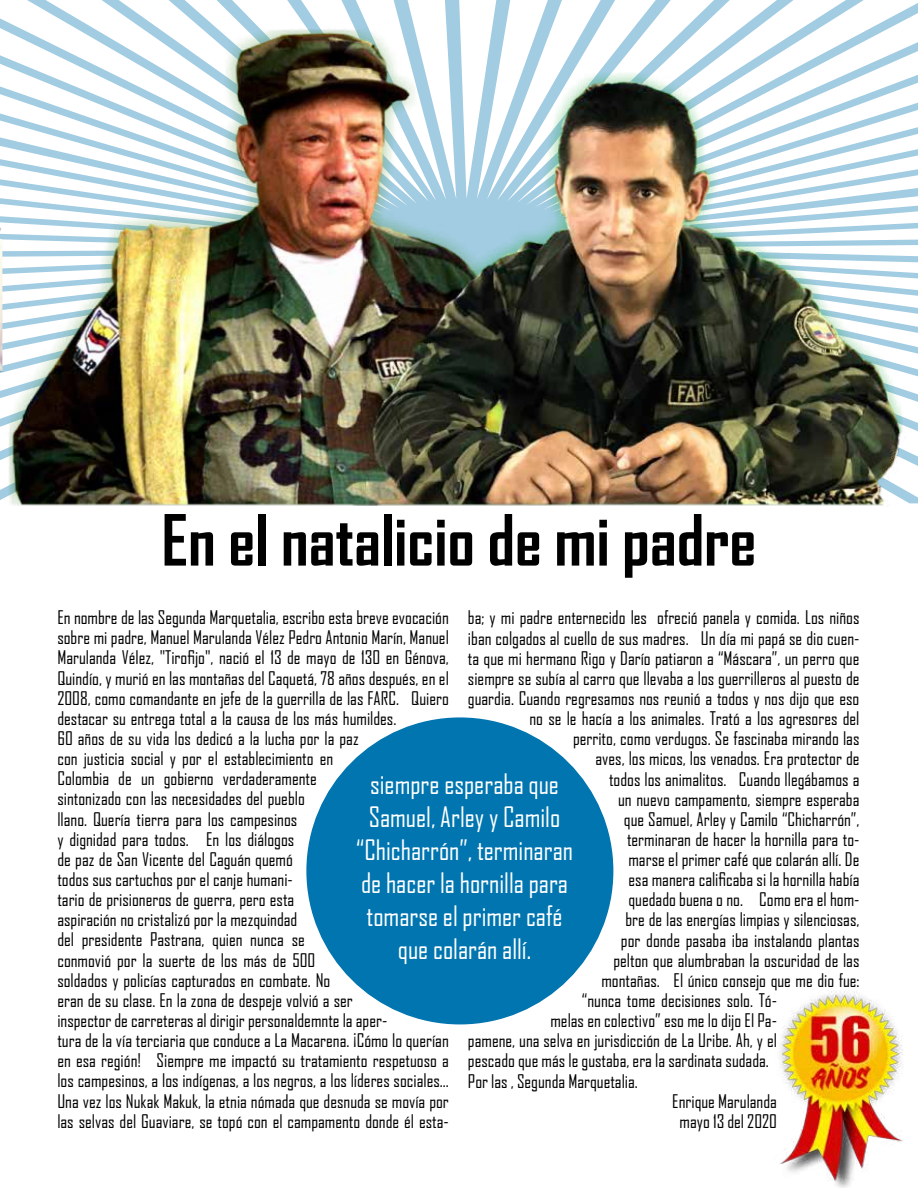
<style>
.page{position:relative;width:918px;height:1188px;background:#fff}
.page>*{position:absolute;margin:0;border:0;box-sizing:border-box;transform-origin:0 0}
.t1{font:700 67.5px "Agency FB";color:#000}
.t2{font:27px/33px "Agency FB";color:#fff;text-align:center}
.t3{font:18px/20.1px "Agency FB";color:#000}
</style>
<div class="page">
<svg style="left:38px;top:0;width:880px;height:11px"></svg>
<img style="left:0;top:11px;width:918px;height:495px">
<div style="left:307px;top:718px;width:306px;height:306px;background:#0075b0;border-radius:50%"></div>
<img style="left:779px;top:991px;width:124px;height:197px">
<img style="left:0;top:0;width:38px;height:392px">
<h1 class="t1" style="left:161px;top:498px;width:596px">En el natalicio de mi padre</h1>
<p class="t3" style="left:57px;top:607px;width:393px">En nombre de las Segunda Marquetalia, escribo esta breve evocación sobre mi padre, Manuel Marulanda Vélez Pedro Antonio Marín, Manuel Marulanda Vélez, "Tirofijo", nació el 13 de mayo de 130 en Génova, Quindío, y murió en las montañas del Caquetá, 78 años después, en el 2008, como comandante en jefe de la guerrilla de las FARC. Quiero destacar su entrega total a la causa de los más humildes.<br>60 años de su vida los dedicó a la lucha por la paz<br>con justicia social y por el establecimiento en<br>Colombia de un gobierno verdaderamente<br>sintonizado con las necesidades del pueblo<br>llano. Quería tierra para los campesinos<br>y dignidad para todos. En los diálogos<br>de paz de San Vicente del Caguán quemó<br>todos sus cartuchos por el canje humani-<br>tario de prisioneros de guerra, pero esta<br>aspiración no cristalizó por la mezquindad<br>del presidente Pastrana, quien nunca se<br>conmovió por la suerte de los más de 500<br>soldados y policías capturados en combate. No<br>eran de su clase. En la zona de despeje volvió a ser<br>inspector de carreteras al dirigir personaldemnte la aper-<br>tura de la vía terciaria que conduce a La Macarena. ¡Cómo lo querían en esa región! Siempre me impactó su tratamiento respetuoso a los campesinos, a los indígenas, a los negros, a los líderes sociales...<br>Una vez los Nukak Makuk, la etnia nómada que desnuda se movía por las selvas del Guaviare, se topó con el campamento donde él esta-</p>
<p class="t3" style="left:468px;top:607px;width:393px">ba; y mi padre enternecido les ofreció panela y comida. Los niños</p>
<p class="t3" style="left:468px;top:627px;width:393px">iban colgados al cuello de sus madres. Un día mi papá se dio cuen-</p>
<p class="t3" style="left:468px;top:648px;width:393px">ta que mi hermano Rigo y Darío patiaron a “Máscara”, un perro que</p>
<p class="t3" style="left:468px;top:668px;width:393px">siempre se subía al carro que llevaba a los guerrilleros al puesto de</p>
<p class="t3" style="left:468px;top:688px;width:393px">guardia. Cuando regresamos nos reunió a todos y nos dijo que eso</p>
<p class="t3" style="left:529px;top:708px;width:332px">no se le hacía a los animales. Trató a los agresores del</p>
<p class="t3" style="left:573px;top:728px;width:288px">perrito, como verdugos. Se fascinaba mirando las</p>
<p class="t3" style="left:596px;top:748px;width:266px">aves, los micos, los venados. Era protector de</p>
<p class="t3" style="left:609px;top:768px;width:252px">todos los animalitos. Cuando llegábamos a</p>
<p class="t3" style="left:618px;top:789px;width:243px">un nuevo campamento, siempre esperaba</p>
<p class="t3" style="left:624px;top:809px;width:237px">que Samuel, Arley y Camilo “Chicharrón”,</p>
<p class="t3" style="left:627px;top:829px;width:234px">terminaran de hacer la hornilla para to-</p>
<p class="t3" style="left:628px;top:849px;width:232px">marse el primer café que colarán allí. De</p>
<p class="t3" style="left:628px;top:869px;width:232px">esa manera calificaba si la hornilla había</p>
<p class="t3" style="left:628px;top:889px;width:232px">quedado buena o no. Como era el hom-</p>
<p class="t3" style="left:625px;top:909px;width:235px">bre de las energías limpias y silenciosas,</p>
<p class="t3" style="left:621px;top:930px;width:240px">por donde pasaba iba instalando plantas</p>
<p class="t3" style="left:613px;top:950px;width:247px">pelton que alumbraban la oscuridad de las</p>
<p class="t3" style="left:601px;top:970px;width:260px">montañas. El único consejo que me dio fue:</p>
<p class="t3" style="left:582px;top:990px;width:197px">“nunca tome decisiones solo. Tó-</p>
<p class="t3" style="left:550px;top:1010px;width:228px">melas en colectivo” eso me lo dijo El Pa-</p>
<p class="t3" style="left:468px;top:1030px;width:311px">pamene, una selva en jurisdicción de La Uribe. Ah, y el</p>
<p class="t3" style="left:468px;top:1050px;width:302px">pescado que más le gustaba, era la sardinata sudada.</p>
<p class="t3" style="left:468px;top:1071px;width:171px">Por las , Segunda Marquetalia.</p>
<p class="t3" style="left:672px;top:1091px;width:106px">Enrique Marulanda</p>
<p class="t3" style="left:680px;top:1111px;width:99px">mayo 13 del 2020</p>
<h2 class="t2" style="left:356px;top:767px;width:218px">siempre esperaba que<br>Samuel, Arley y Camilo “Chicharrón”, terminaran de hacer la hornilla para tomarse el primer café que colarán allí.</h2>
</div>
